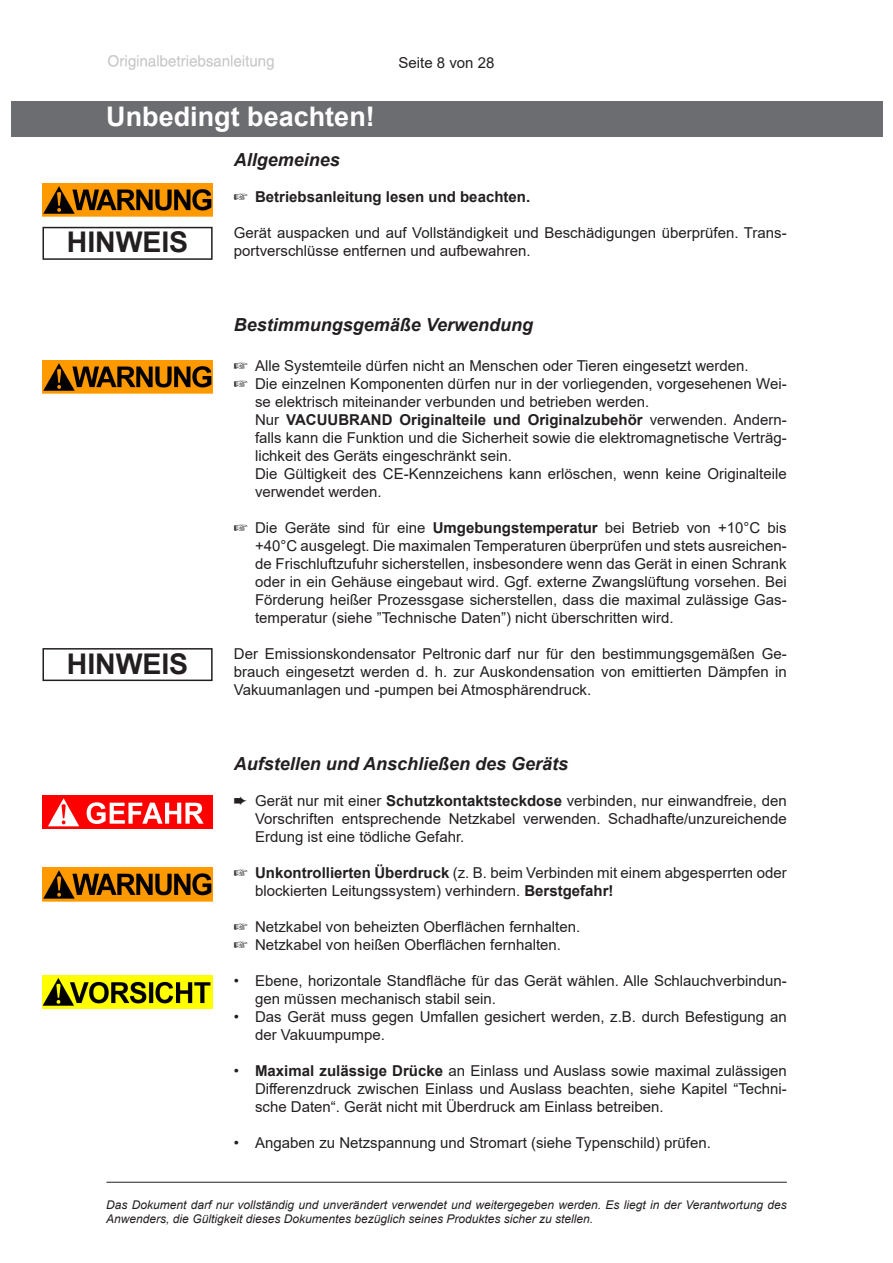
<style>
.page{position:relative;width:893px;height:1263px;background:#fff}
.page>*{position:absolute;margin:0;border:0;box-sizing:border-box;transform-origin:0 0}
.t1{font:700 28.5px "Arial";letter-spacing:-.005em;color:#231f20}
.t2{font:700 27px "Arial";color:#fff}
.t3{font:italic 700 18px "Arial";color:#231f20}
.t4{font:15px/18px "Arial";color:#231f20}
.t5{font:700 15px "Arial";color:#231f20}
.t6{font:italic 12px/14.4px "Arial";color:#231f20}
.s1{font-weight:400}
.s2{font-weight:700}
</style>
<div class="page">
<hr style="left:106px;top:1182px;width:681px;height:1px;background:#231f20">
<img style="left:108px;top:55px;width:166px;height:15px">
<div style="left:11px;top:101px;width:871px;height:36px;background:#6c6d70"></div>
<img style="left:42px;top:184px;width:171px;height:33px">
<div style="left:42px;top:227px;width:171px;height:33px;border:2px solid #231f20"></div>
<img style="left:42px;top:360px;width:171px;height:33px">
<div style="left:42px;top:648px;width:171px;height:33px;border:2px solid #231f20"></div>
<img style="left:42px;top:796px;width:171px;height:32px">
<img style="left:42px;top:868px;width:171px;height:33px">
<img style="left:42px;top:976px;width:171px;height:33px">
<p class="t4" style="left:399px;top:54px;width:97px">Seite 8 von 28</p>
<h2 class="t2" style="left:106px;top:97px;width:270px">Unbedingt beachten!</h2>
<p class="t3" style="left:234px;top:147px;width:108px">Allgemeines</p>
<p class="t5" style="left:234px;top:186px;width:298px">☞ Betriebsanleitung lesen und beachten.</p>
<p class="t4" style="left:234px;top:223px;width:554px">Gerät auspacken und auf Vollständigkeit und Beschädigungen überprüfen. Trans&shy;portverschlüsse entfernen und aufbewahren.</p>
<h1 class="t1" style="left:67px;top:222px;width:123px">HINWEIS</h1>
<h1 class="t1" style="left:67px;top:643px;width:123px">HINWEIS</h1>
<p class="t3" style="left:234px;top:313px;width:301px">Bestimmungsgemäße Verwendung</p>
<p class="t4" style="left:234px;top:356px;width:516px">☞ Alle Systemteile dürfen nicht an Menschen oder Tieren eingesetzt werden.</p>
<p class="t4" style="left:234px;top:374px;width:554px">☞ Die einzelnen Komponenten dürfen nur in der vorliegenden, vorgesehenen Wei-</p>
<p class="t4" style="left:255px;top:392px;width:396px">se elektrisch miteinander verbunden und betrieben werden.</p>
<p class="t5" style="left:255px;top:409px;width:533px"><span class="s1">Nur</span> VACUUBRAND Originalteile und Originalzubehör <span class="s1">verwenden. Andern-</span></p>
<p class="t4" style="left:255px;top:428px;width:533px">falls kann die Funktion und die Sicherheit sowie die elektromagnetische Verträg-</p>
<p class="t4" style="left:255px;top:446px;width:258px">lichkeit des Geräts eingeschränkt sein.</p>
<p class="t4" style="left:255px;top:464px;width:533px">Die Gültigkeit des CE-Kennzeichens kann erlöschen, wenn keine Originalteile</p>
<p class="t4" style="left:255px;top:482px;width:128px">verwendet werden.</p>
<p class="t4" style="left:255px;top:518px;width:533px;text-align:justify;text-indent:-21px">☞ Die Geräte sind für eine <span class="s2">Umgebungstemperatur</span> bei Betrieb von +10°C bis +40°C ausgelegt. Die maximalen Temperaturen überprüfen und stets ausreichen&shy;de Frischluftzufuhr sicherstellen, insbesondere wenn das Gerät in einen Schrank oder in ein Gehäuse eingebaut wird. Ggf. externe Zwangslüftung vorsehen. Bei Förderung heißer Prozessgase sicherstellen, dass die maximal zulässige Gas&shy;temperatur (siehe ”Technische Daten”) nicht überschritten wird.</p>
<p class="t4" style="left:234px;top:644px;width:554px;text-align:justify">Der Emissionskondensator Peltronic darf nur für den bestimmungsgemäßen Ge&shy;brauch eingesetzt werden d. h. zur Auskondensation von emittierten Dämpfen in Vakuumanlagen und -pumpen bei Atmosphärendruck.</p>
<p class="t3" style="left:234px;top:752px;width:336px">Aufstellen und Anschließen des Geräts</p>
<p class="t4" style="left:255px;top:792px;width:533px;text-align:justify;text-indent:-21px">➨ Gerät nur mit einer <span class="s2">Schutzkontaktsteckdose</span> verbinden, nur einwandfreie, den Vorschriften entsprechende Netzkabel verwenden. Schadhafte/unzureichende Erdung ist eine tödliche Gefahr.</p>
<p class="t4" style="left:255px;top:864px;width:533px;text-indent:-21px">☞ <span class="s2">Unkontrollierten Überdruck</span> (z. B. beim Verbinden mit einem abgesperrten oder blockierten Leitungssystem) verhindern. <span class="s2">Berstgefahr!</span></p>
<p class="t4" style="left:234px;top:918px;width:348px">☞ Netzkabel von beheizten Oberflächen fernhalten. ☞ Netzkabel von heißen Oberflächen fernhalten.</p>
<p class="t4" style="left:255px;top:972px;width:533px;text-indent:-21px">• Ebene, horizontale Standfläche für das Gerät wählen. Alle Schlauchverbindun&shy;gen müssen mechanisch stabil sein.</p>
<p class="t4" style="left:255px;top:1008px;width:533px;text-indent:-21px">• Das Gerät muss gegen Umfallen gesichert werden, z.B. durch Befestigung an der Vakuumpumpe.</p>
<p class="t4" style="left:255px;top:1062px;width:533px;text-align:justify;text-indent:-21px">• <span class="s2">Maximal zulässige Drücke</span> an Einlass und Auslass sowie maximal zulässigen Differenzdruck zwischen Einlass und Auslass beachten, siehe Kapitel “Techni&shy;sche Daten“. Gerät nicht mit Überdruck am Einlass betreiben.</p>
<p class="t4" style="left:234px;top:1134px;width:479px">• Angaben zu Netzspannung und Stromart (siehe Typenschild) prüfen.</p>
<p class="t6" style="left:106px;top:1197px;width:682px">Das Dokument darf nur vollständig und unverändert verwendet und weitergegeben werden. Es liegt in der Verantwortung des<br>Anwenders, die Gültigkeit dieses Dokumentes bezüglich seines Produktes sicher zu stellen.</p>
</div>
